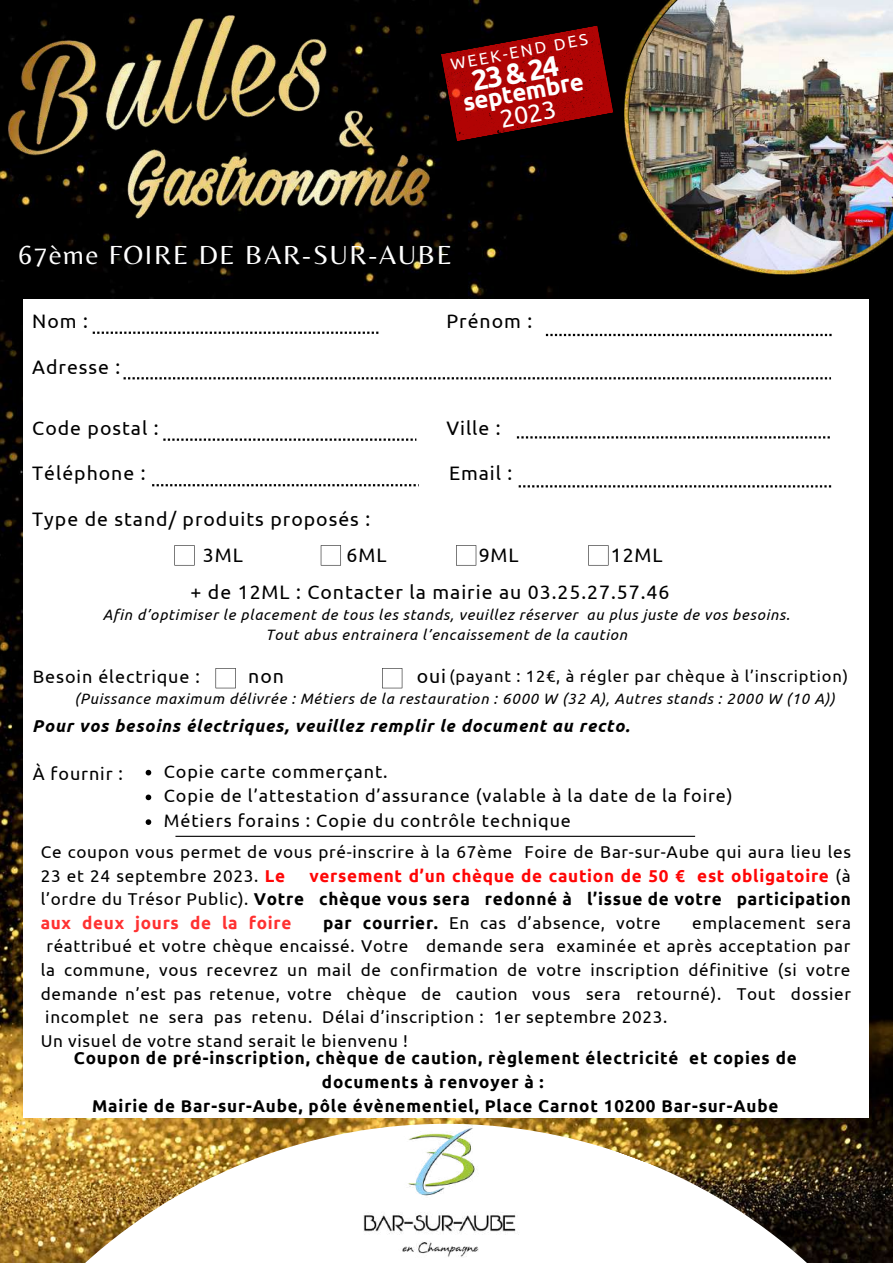
<style>
.page{position:relative;width:893px;height:1264px;background:#fff}
.page>*{position:absolute;margin:0;border:0;box-sizing:border-box;transform-origin:0 0}
.t1{font:700 28.95px "Ubuntu";color:#fff}
.t2{font:27.3px "Belleza";letter-spacing:.06em;color:#fff}
.t3{font:25.5px "Ubuntu";color:#fff}
.t4{font:700 24px "Ubuntu";color:#fff}
.t5{font:19.5px/36.3px "Ubuntu";letter-spacing:.05em;color:#000}
.t6{font:18px/24.8px "Ubuntu";letter-spacing:.05em;color:#000}
.t7{font:italic 700 17.25px "Ubuntu";letter-spacing:.05em;color:#000}
.t8{font:17.1px/23.5px "Ubuntu";letter-spacing:.04em;color:#000}
.t9{font:700 17.1px/23.5px "Ubuntu";letter-spacing:.05em;color:#000;text-align:justify}
.t10{font:16.5px "Ubuntu";letter-spacing:.05em;color:#000}
.t11{font:16.35px "Ubuntu";color:#fff}
.t12{font:italic 15px/20.2px "Ubuntu";letter-spacing:.05em;color:#000;text-align:center}
.s1{font-size:19.5px}
.s2{font-weight:700;color:#ff0606}
.s3{color:#ff0606}
.s4{font-weight:400}
.s5{color:#ff3131}
.s6{font-weight:700}
</style>
<div class="page">
<img style="left:0;top:0;width:892px;height:1262px">
<img style="left:0;top:3px;width:446px;height:228px">
<img style="left:0;top:970px;width:848px;height:292px">
<img style="left:341px;top:1117px;width:197px;height:145px">
<div style="left:23px;top:299px;width:845px;height:818px;background:#fff"></div>
<svg style="left:174px;top:545px;width:20px;height:20px"></svg>
<svg style="left:321px;top:545px;width:20px;height:20px"></svg>
<svg style="left:456px;top:545px;width:20px;height:20px"></svg>
<svg style="left:588px;top:545px;width:20px;height:20px"></svg>
<svg style="left:215px;top:668px;width:21px;height:20px"></svg>
<svg style="left:382px;top:668px;width:20px;height:20px"></svg>
<svg style="left:146px;top:769px;width:5px;height:6px"></svg>
<svg style="left:146px;top:794px;width:5px;height:6px"></svg>
<svg style="left:146px;top:819px;width:5px;height:6px"></svg>
<hr style="left:175px;top:835px;width:520px;height:1px;background:#000">
<svg style="left:93px;top:331px;width:285px;height:3px"></svg>
<svg style="left:546px;top:334px;width:285px;height:2px"></svg>
<svg style="left:123px;top:377px;width:708px;height:2px"></svg>
<svg style="left:163px;top:438px;width:253px;height:3px"></svg>
<svg style="left:517px;top:436px;width:312px;height:2px"></svg>
<svg style="left:152px;top:484px;width:267px;height:2px"></svg>
<svg style="left:518px;top:485px;width:313px;height:2px"></svg>
<img style="left:624px;top:0;width:268px;height:275px">
<svg style="left:441px;top:25px;width:172px;height:116px;background:#7a0303"></svg>
<p class="t11" style="left:449px;top:54px;width:141px;rotate:-10deg">WEEK-END DES</p>
<h1 class="t1" style="left:469px;top:64px;width:90px;rotate:-10deg">23&amp;24</h1>
<h3 class="t4" style="left:461px;top:89px;width:124px;rotate:-10deg">septembre</h3>
<h3 class="t3" style="left:497px;top:104px;width:58px;rotate:-10deg">2023</h3>
<h2 class="t2" style="left:18px;top:238px;width:435px">67ème FOIRE DE BAR-SUR-AUBE</h2>
<p class="t5" style="left:32px;top:302px;width:57px">Nom :</p>
<p class="t5" style="left:446px;top:302px;width:87px">Prénom :</p>
<p class="t5" style="left:32px;top:348px;width:90px">Adresse :</p>
<p class="t5" style="left:32px;top:409px;width:128px">Code postal :</p>
<p class="t5" style="left:446px;top:409px;width:56px">Ville :</p>
<p class="t5" style="left:32px;top:455px;width:115px">Téléphone :</p>
<p class="t5" style="left:449px;top:455px;width:65px">Email :</p>
<p class="t5" style="left:203px;top:500px;width:169px;text-indent:-170px">Type de stand/ produits proposés :<br>3ML</p>
<p class="t5" style="left:190px;top:537px;width:480px;text-indent:420px">12ML + de 12ML : Contacter la mairie au 03.25.27.57.46</p>
<p class="t12" style="left:103px;top:604px;width:688px">Afin d’optimiser le placement de tous les stands, veuillez réserver au plus juste de vos besoins.<br>Tout abus entrainera l’encaissement de la caution</p>
<p class="t6" style="left:33px;top:664px;width:169px">Besoin électrique :</p>
<p class="t5" style="left:248px;top:657px;width:37px">non</p>
<p class="t10" style="left:416px;top:666px;width:433px"><span class="s1">oui</span> (payant : 12€, à régler par chèque à l’inscription)</p>
<p class="t12" style="left:75px;top:688px;width:761px">(Puissance maximum délivrée : Métiers de la restauration : 6000 W (32 A), Autres stands : 2000 W (10 A))</p>
<p class="t5" style="left:346px;top:537px;width:41px">6ML</p>
<p class="t5" style="left:478px;top:537px;width:41px">9ML</p>
<p class="t7" style="left:32px;top:715px;width:598px">Pour vos besoins électriques, veuillez remplir le document au recto.</p>
<p class="t6" style="left:33px;top:761px;width:92px">À fournir :</p>
<p class="t6" style="left:164px;top:758px;width:570px">Copie carte commerçant.<br>Copie de l’attestation d’assurance (valable à la date de la foire)<br>Métiers forains : Copie du contrôle technique</p>
<p class="t8" style="left:41px;top:839px;width:811px">Ce coupon vous permet de vous pré-inscrire à la 67ème Foire de Bar-sur-Aube qui aura lieu les<br>23 et 24 septembre 2023. <span class="s2">Le</span></p>
<p class="t9" style="left:41px;top:863px;width:811px;text-indent:269px"><span class="s3">versement d’un chèque de caution de 50 € est obligatoire</span> <span class="s4">(à l’ordre du Trésor Public).</span> Votre chèque vous sera redonné à l’issue de votre participation <span class="s5">aux deux jours de la foire</span></p>
<p class="t8" style="left:323px;top:910px;width:339px"><span class="s6">par courrier.</span> En cas d’absence, votre</p>
<p class="t8" style="left:692px;top:910px;width:161px">emplacement sera</p>
<p class="t8" style="left:46px;top:934px;width:805px">réattribué et votre chèque encaissé. Votre demande sera examinée et après acceptation par</p>
<p class="t8" style="left:41px;top:957px;width:811px">la commune, vous recevrez un mail de confirmation de votre inscription définitive (si votre</p>
<p class="t8" style="left:41px;top:981px;width:811px">demande n’est pas retenue, votre chèque de caution vous sera retourné). Tout dossier</p>
<p class="t8" style="left:45px;top:1005px;width:623px">incomplet ne sera pas retenu. Délai d’inscription : 1er septembre 2023.</p>
<p class="t8" style="left:41px;top:1028px;width:369px">Un visuel de votre stand serait le bienvenu !</p>
<p class="t9" style="left:74px;top:1046px;width:724px;text-align:center">Coupon de pré-inscription, chèque de caution, règlement électricité et copies de documents à renvoyer à :<br>Mairie de Bar-sur-Aube, pôle évènementiel, Place Carnot 10200 Bar-sur-Aube</p>
</div>
